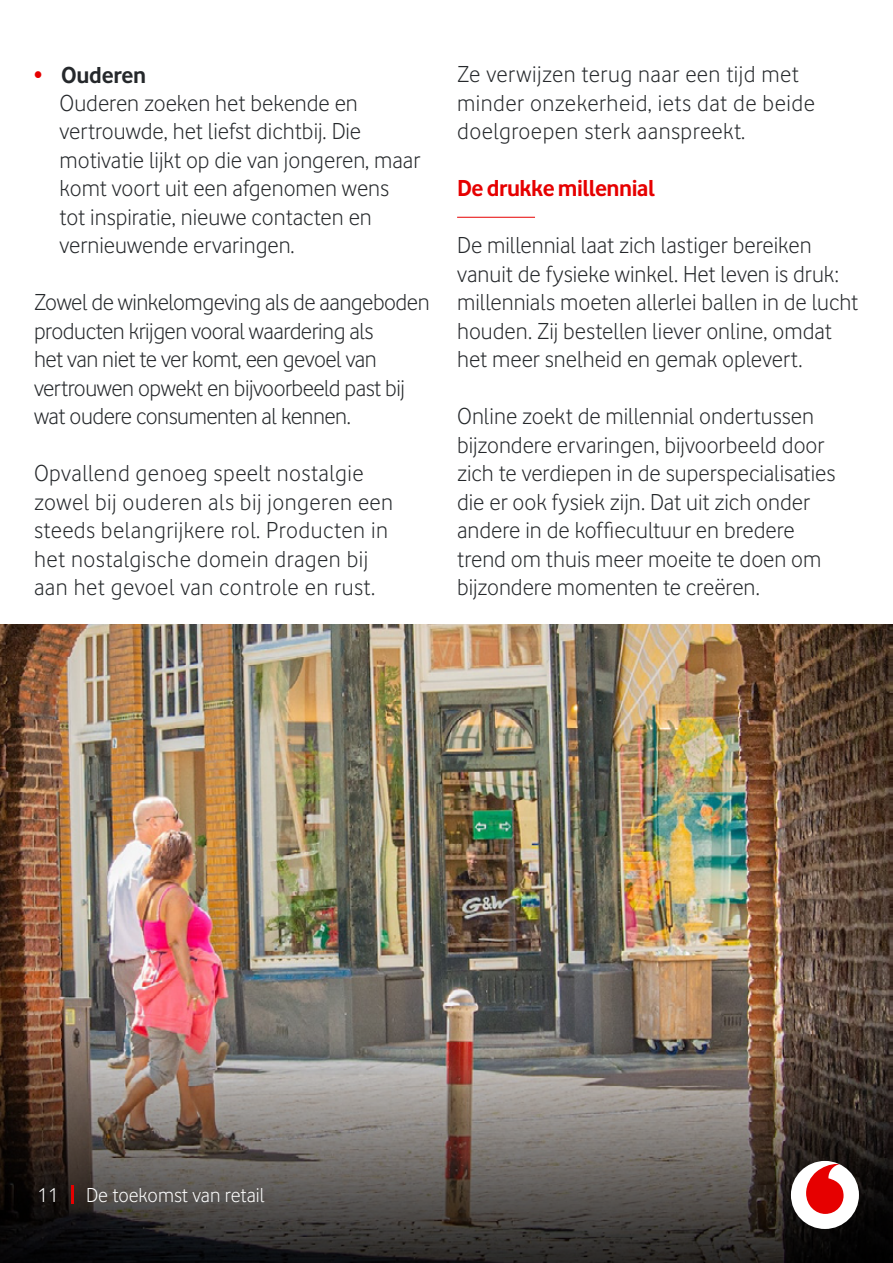
<style>
.page{position:relative;width:893px;height:1263px;background:#fff}
.page>*{position:absolute;margin:0;border:0;box-sizing:border-box;transform-origin:0 0}
.t1{font:300 24px/28.5px "Vodafone";color:#25282b}
.t2{font:300 24px/28.5px "Vodafone";letter-spacing:.02em;color:#25282b}
.t3{font:300 24px/28.5px "Vodafone";letter-spacing:-.02em;color:#25282b}
.t4{font:700 24px "Vodafone";letter-spacing:-.02em;color:#e60000}
.t5{font:300 21px "Vodafone";color:#fff}
.s1{font-weight:700;color:#e60000}
.s2{font-weight:700}
</style>
<div class="page">
<img style="left:0;top:624px;width:893px;height:396px">
<img style="left:0;top:1020px;width:893px;height:243px">
<hr style="left:457px;top:217px;width:78px;height:1px;background:#e60000">
<hr style="left:71px;top:1186px;width:3px;height:18px;background:#e60000">
<div style="left:791px;top:1161px;width:68px;height:68px;background:#fff;border-radius:50%"></div>
<svg style="left:806px;top:1164px;width:38px;height:50px"></svg>
<p class="t1" style="left:60px;top:60px;width:362px;text-indent:-26px"><span class="s1">•</span> <span class="s2">Ouderen<br></span>Ouderen zoeken het bekende en vertrouwde, het liefst dichtbij. Die motivatie lijkt op die van jongeren, maar komt voort uit een afgenomen wens tot inspiratie, nieuwe contacten en vernieuwende ervaringen.</p>
<p class="t3" style="left:34px;top:288px;width:397px">Zowel de winkelomgeving als de aangeboden producten krijgen vooral waardering als<br>het van niet te ver komt, een gevoel van vertrouwen opwekt en bijvoorbeeld past bij wat oudere consumenten al kennen.</p>
<p class="t2" style="left:34px;top:459px;width:361px">Opvallend genoeg speelt nostalgie zowel bij ouderen als bij jongeren een steeds belangrijkere rol. Producten in het nostalgische domein dragen bij aan het gevoel van controle en rust.</p>
<p class="t2" style="left:457px;top:60px;width:359px">Ze verwijzen terug naar een tijd met minder onzekerheid, iets dat de beide doelgroepen sterk aanspreekt.</p>
<p class="t4" style="left:457px;top:174px;width:199px">De drukke millennial</p>
<p class="t1" style="left:457px;top:231px;width:403px">De millennial laat zich lastiger bereiken vanuit de fysieke winkel. Het leven is druk: millennials moeten allerlei ballen in de lucht houden. Zij bestellen liever online, omdat het meer snelheid en gemak oplevert.</p>
<p class="t1" style="left:457px;top:402px;width:380px">Online zoekt de millennial ondertussen bijzondere ervaringen, bijvoorbeeld door zich te verdiepen in de superspecialisaties die er ook fysiek zijn. Dat uit zich onder andere in de koffiecultuur en bredere trend om thuis meer moeite te doen om bijzondere momenten te creëren.</p>
<p class="t5" style="left:37px;top:1182px;width:23px">11</p>
<p class="t5" style="left:86px;top:1182px;width:180px">De toekomst van retail</p>
</div>
